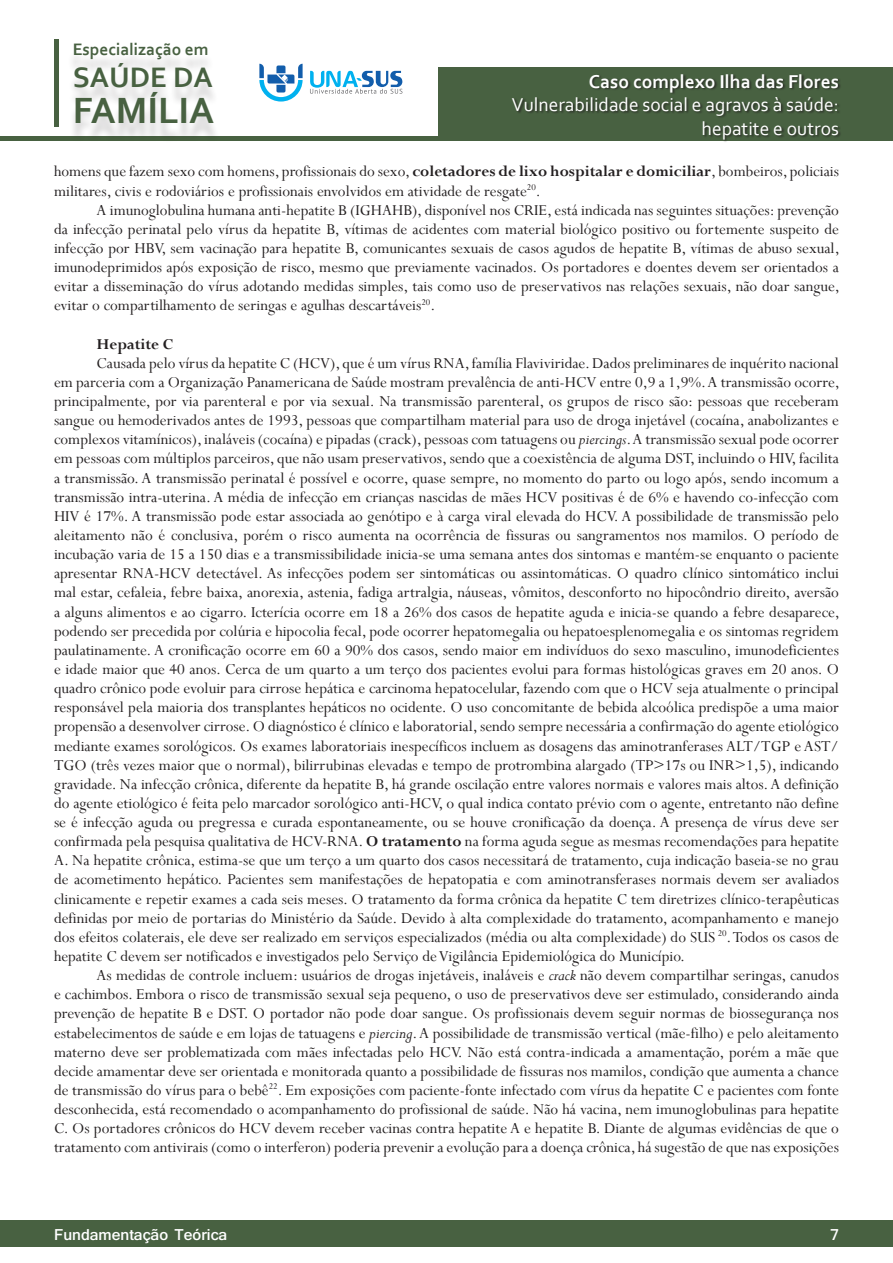
<style>
.page{position:relative;width:893px;height:1263px;background:#fff}
.page>*{position:absolute;margin:0;border:0;box-sizing:border-box;transform-origin:0 0}
.t1{font:700 38.25px "Corbel";color:#486141}
.t2{font:700 29.55px "Corbel";color:#486141}
.t3{font:19.5px/23.4px "Corbel";color:#fff;text-align:right}
.t4{font:700 19.5px "Corbel";color:#fff}
.t5{font:700 17.4px "Corbel";color:#486141}
.Paragrafo_basico{font:16.8px/19.2px "Perpetua";color:#231f20;text-align:justify}
.Sub-sub_paragrafo{font:700 16.8px "Perpetua";color:#231f20}
.t6{font:700 16.5px "Shruti";color:#fff}
.s1{font-weight:700}
.s2{font-style:italic}
</style>
<div class="page">
<div style="left:438px;top:67px;width:455px;height:73px;background:#486141"></div>
<hr style="left:0;top:136px;width:893px;height:4px;background:#486141">
<div style="left:512px;top:74px;width:330px;height:68px;background:#231f20;opacity:.75"></div>
<div style="left:0;top:1220px;width:893px;height:27px;background:#486141"></div>
<div style="left:54px;top:39px;width:5px;height:87px;background:#486141"></div>
<div style="left:67px;top:49px;width:153px;height:94px;background:#231f20;opacity:.2"></div>
<svg style="left:259px;top:64px;width:44px;height:38px"></svg>
<svg style="left:310px;top:71px;width:92px;height:23px"></svg>
<p class="t5" style="left:73px;top:38px;width:137px">Especialização em</p>
<h2 class="t2" style="left:73px;top:59px;width:142px">SAÚDE DA</h2>
<h1 class="t1" style="left:73px;top:87px;width:143px">FAMÍLIA</h1>
<p class="t4" style="left:589px;top:69px;width:252px">Caso complexo Ilha das Flores</p>
<p class="t3" style="left:512px;top:93px;width:329px">Vulnerabilidade social e agravos à saúde: hepatite e outros</p>
<p class="Paragrafo_basico" style="left:54px;top:162px;width:786px">homens que fazem sexo com homens, profissionais do sexo, <span class="s1">coletadores de lixo hospitalar e domiciliar</span>, bombeiros, policiais militares, civis e rodoviários e profissionais envolvidos em atividade de resgate<sup>20</sup>.</p>
<p class="Paragrafo_basico" style="left:54px;top:200px;width:787px;text-indent:43px">A imunoglobulina humana anti-hepatite B (IGHAHB), disponível nos CRIE, está indicada nas seguintes situações: prevenção da infecção perinatal pelo vírus da hepatite B, vítimas de acidentes com material biológico positivo ou fortemente suspeito de infecção por HBV, sem vacinação para hepatite B, comunicantes sexuais de casos agudos de hepatite B, vítimas de abuso sexual, imunodeprimidos após exposição de risco, mesmo que previamente vacinados. Os portadores e doentes devem ser orientados a evitar a disseminação do vírus adotando medidas simples, tais como uso de preservativos nas relações sexuais, não doar sangue, evitar o compartilhamento de seringas e agulhas descartáveis<sup>20</sup>.</p>
<p class="Sub-sub_paragrafo" style="left:97px;top:333px;width:78px">Hepatite C</p>
<p class="Paragrafo_basico" style="left:54px;top:353px;width:787px;text-indent:43px">Causada pelo vírus da hepatite C (HCV), que é um vírus RNA, família Flaviviridae. Dados preliminares de inquérito nacional em parceria com a Organização Panamericana de Saúde mostram prevalência de anti-HCV entre 0,9 a 1,9%. A transmissão ocorre, principalmente, por via parenteral e por via sexual. Na transmissão parenteral, os grupos de risco são: pessoas que receberam sangue ou hemoderivados antes de 1993, pessoas que compartilham material para uso de droga injetável (cocaína, anabolizantes e complexos vitamínicos), inaláveis (cocaína) e pipadas (crack), pessoas com tatuagens ou <span class="s2">piercings</span>. A transmissão sexual pode ocorrer em pessoas com múltiplos parceiros, que não usam preservativos, sendo que a coexistência de alguma DST, incluindo o HIV, facilita a transmissão. A transmissão perinatal é possível e ocorre, quase sempre, no momento do parto ou logo após, sendo incomum a transmissão intra-uterina. A média de infecção em crianças nascidas de mães HCV positivas é de 6% e havendo co-infecção com HIV é 17%. A transmissão pode estar associada ao genótipo e à carga viral elevada do HCV. A possibilidade de transmissão pelo aleitamento não é conclusiva, porém o risco aumenta na ocorrência de fissuras ou sangramentos nos mamilos. O período de incubação varia de 15 a 150 dias e a transmissibilidade inicia-se uma semana antes dos sintomas e mantém-se enquanto o paciente apresentar RNA-HCV detectável. As infecções podem ser sintomáticas ou assintomáticas. O quadro clínico sintomático inclui mal estar, cefaleia, febre baixa, anorexia, astenia, fadiga artralgia, náuseas, vômitos, desconforto no hipocôndrio direito, aversão a alguns alimentos e ao cigarro. Icterícia ocorre em 18 a 26% dos casos de hepatite aguda e inicia-se quando a febre desaparece, podendo ser precedida por colúria e hipocolia fecal, pode ocorrer hepatomegalia ou hepatoesplenomegalia e os sintomas regridem paulatinamente. A cronificação ocorre em 60 a 90% dos casos, sendo maior em indivíduos do sexo masculino, imunodeficientes e idade maior que 40 anos. Cerca de um quarto a um terço dos pacientes evolui para formas histológicas graves em 20 anos. O quadro crônico pode evoluir para cirrose hepática e carcinoma hepatocelular, fazendo com que o HCV seja atualmente o principal responsável pela maioria dos transplantes hepáticos no ocidente. O uso concomitante de bebida alcoólica predispõe a uma maior propensão a desenvolver cirrose. O diagnóstico é clínico e laboratorial, sendo sempre necessária a confirmação do agente etiológico mediante exames sorológicos. Os exames laboratoriais inespecíficos incluem as dosagens das aminotranferases ALT/TGP e AST/ TGO (três vezes maior que o normal), bilirrubinas elevadas e tempo de protrombina alargado (TP&gt;17s ou INR&gt;1,5), indicando gravidade. Na infecção crônica, diferente da hepatite B, há grande oscilação entre valores normais e valores mais altos. A definição do agente etiológico é feita pelo marcador sorológico anti-HCV, o qual indica contato prévio com o agente, entretanto não define se é infecção aguda ou pregressa e curada espontaneamente, ou se houve cronificação da doença. A presença de vírus deve ser confirmada pela pesquisa qualitativa de HCV-RNA. <span class="s1">O tratamento</span> na forma aguda segue as mesmas recomendações para hepatite A. Na hepatite crônica, estima-se que um terço a um quarto dos casos necessitará de tratamento, cuja indicação baseia-se no grau de acometimento hepático. Pacientes sem manifestações de hepatopatia e com aminotransferases normais devem ser avaliados clinicamente e repetir exames a cada seis meses. O tratamento da forma crônica da hepatite C tem diretrizes clínico-terapêuticas definidas por meio de portarias do Ministério da Saúde. Devido à alta complexidade do tratamento, acompanhamento e manejo dos efeitos colaterais, ele deve ser realizado em serviços especializados (média ou alta complexidade) do SUS <sup>20</sup>. Todos os casos de hepatite C devem ser notificados e investigados pelo Serviço de Vigilância Epidemiológica do Município.</p>
<p class="Paragrafo_basico" style="left:54px;top:965px;width:786px;text-indent:43px">As medidas de controle incluem: usuários de drogas injetáveis, inaláveis e <span class="s2">crack</span> não devem compartilhar seringas, canudos e cachimbos. Embora o risco de transmissão sexual seja pequeno, o uso de preservativos deve ser estimulado, considerando ainda prevenção de hepatite B e DST. O portador não pode doar sangue. Os profissionais devem seguir normas de biossegurança nos estabelecimentos de saúde e em lojas de tatuagens e <span class="s2">piercing</span>. A possibilidade de transmissão vertical (mãe-filho) e pelo aleitamento materno deve ser problematizada com mães infectadas pelo HCV. Não está contra-indicada a amamentação, porém a mãe que decide amamentar deve ser orientada e monitorada quanto a possibilidade de fissuras nos mamilos, condição que aumenta a chance de transmissão do vírus para o bebê<sup>22</sup>. Em exposições com paciente-fonte infectado com vírus da hepatite C e pacientes com fonte desconhecida, está recomendado o acompanhamento do profissional de saúde. Não há vacina, nem imunoglobulinas para hepatite C. Os portadores crônicos do HCV devem receber vacinas contra hepatite A e hepatite B. Diante de algumas evidências de que o tratamento com antivirais (como o interferon) poderia prevenir a evolução para a doença crônica, há sugestão de que nas exposições</p>
<p class="t6" style="left:54px;top:1225px;width:175px">Fundamentação Teórica</p>
<p class="t6" style="left:830px;top:1225px;width:10px">7</p>
</div>
